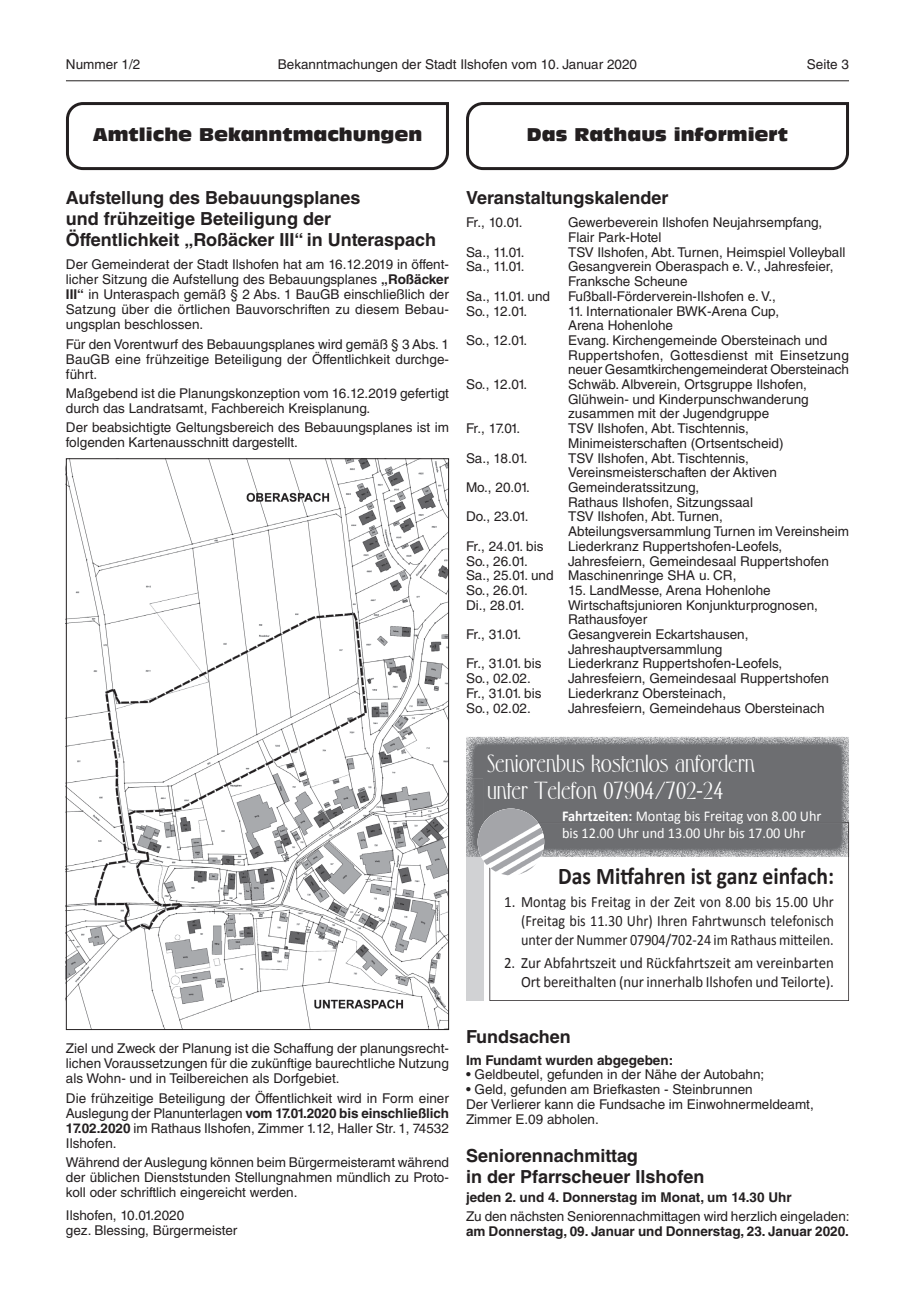
<style>
.page{position:relative;width:915px;height:1297px;background:#fff}
.page>*{position:absolute;margin:0;border:0;box-sizing:border-box;transform-origin:0 0}
.t1{font:24px/27px "Deco F761";color:#fff;scale:.94 1}
.t2{font:700 24px "Calibri";color:#231f20;scale:.9 1}
.t3{font:700 18px/21px "Helvetica LT Std";color:#231f20}
.t4{font:18px "Antique Olive Compact";color:#231f20}
.t5{font:15.75px/18.8px "Calibri";letter-spacing:-.005em;color:#231f20;text-align:justify;scale:.95 1}
.t6{font:15.75px/18.8px "Calibri";letter-spacing:-.005em;color:#231f20;text-align:right;scale:.94 1}
.t7{font:15px/16.5px "Calibri";color:#fff;scale:.95 1}
.t8{font:13.5px/15px "Helvetica LT Std";color:#231f20}
.t9{font:700 13.5px "Helvetica LT Std";color:#231f20}
.s1{font-weight:700}
</style>
<div class="page">
<hr style="left:66px;top:80px;width:782px;height:1px;background:#231f20">
<svg style="left:66px;top:102px;width:383px;height:68px"></svg>
<img style="left:68px;top:460px;width:379px;height:568px">
<svg style="left:466px;top:102px;width:382px;height:68px"></svg>
<svg style="left:489px;top:864px;width:359px;height:137px"></svg>
<div style="left:466px;top:779px;width:17px;height:222px;background:#d1d2d4"></div>
<img style="left:466px;top:737px;width:382px;height:85px">
<img style="left:538px;top:822px;width:310px;height:35px">
<img style="left:466px;top:779px;width:17px;height:78px">
<svg style="left:477px;top:809px;width:67px;height:66px;fill:#a4a5a9"></svg>
<img style="left:478px;top:809px;width:32px;height:28px">
<p class="t8" style="left:66px;top:57px;width:76px">Nummer 1/2</p>
<p class="t8" style="left:278px;top:57px;width:360px">Bekanntmachungen der Stadt Ilshofen vom 10. Januar 2020</p>
<p class="t8" style="left:806px;top:57px;width:44px">Seite 3</p>
<h2 class="t4" style="left:93px;top:124px;width:331px">Amtliche Bekanntmachungen</h2>
<h2 class="t4" style="left:526px;top:124px;width:263px">Das Rathaus informiert</h2>
<h2 class="t3" style="left:66px;top:187px;width:371px">Aufstellung des Bebauungsplanes<br>und frühzeitige Beteiligung der<br>Öffentlichkeit „Roßäcker III“ in Unteraspach</h2>
<p class="t8" style="left:66px;top:257px;width:384px;text-align:justify">Der Gemeinderat der Stadt Ilshofen hat am 16.12.2019 in öffent&shy;licher Sitzung die Aufstellung des Bebauungsplanes <span class="s1">„Roßäcker III“</span> in Unteraspach gemäß § 2 Abs. 1 BauGB einschließlich der Satzung über die örtlichen Bauvorschriften zu diesem Bebau&shy;ungsplan beschlossen.</p>
<p class="t8" style="left:66px;top:336px;width:384px;text-align:justify">Für den Vorentwurf des Bebauungsplanes wird gemäß § 3 Abs. 1<br>BauGB eine frühzeitige Beteiligung der Öffentlichkeit durchge&shy;führt.</p>
<p class="t8" style="left:66px;top:386px;width:384px">Maßgebend ist die Planungskonzeption vom 16.12.2019 gefertigt durch das Landratsamt, Fachbereich Kreisplanung.</p>
<p class="t8" style="left:66px;top:420px;width:384px">Der beabsichtigte Geltungsbereich des Bebauungsplanes ist im folgenden Kartenausschnitt dargestellt.</p>
<p class="t8" style="left:66px;top:1041px;width:384px;text-align:justify">Ziel und Zweck der Planung ist die Schaffung der planungsrecht&shy;lichen Voraussetzungen für die zukünftige baurechtliche Nutzung als Wohn- und in Teilbereichen als Dorfgebiet.</p>
<p class="t8" style="left:66px;top:1090px;width:384px;text-align:justify">Die frühzeitige Beteiligung der Öffentlichkeit wird in Form einer Auslegung der Planunterlagen <span class="s1">vom 17.01.2020 bis einschließlich 17.02.2020</span> im Rathaus Ilshofen, Zimmer 1.12, Haller Str. 1, 74532<br>Ilshofen.</p>
<p class="t8" style="left:66px;top:1155px;width:384px;text-align:justify">Während der Auslegung können beim Bürgermeisteramt während der üblichen Dienststunden Stellungnahmen mündlich zu Proto&shy;koll oder schriftlich eingereicht werden.</p>
<p class="t8" style="left:66px;top:1208px;width:173px">Ilshofen, 10.01.2020<br>gez. Blessing, Bürgermeister</p>
<h2 class="t3" style="left:466px;top:187px;width:204px">Veranstaltungskalender</h2>
<p class="t8" style="left:466px;top:215px;width:58px">Fr., 10.01.</p>
<p class="t8" style="left:568px;top:215px;width:255px">Gewerbeverein Ilshofen Neujahrsempfang,<br>Flair Park-Hotel</p>
<p class="t8" style="left:466px;top:244px;width:60px">Sa., 11.01.</p>
<p class="t8" style="left:568px;top:244px;width:279px">TSV Ilshofen, Abt. Turnen, Heimspiel Volleyball</p>
<p class="t8" style="left:466px;top:259px;width:60px">Sa., 11.01.</p>
<p class="t8" style="left:568px;top:259px;width:267px">Gesangverein Oberaspach e. V., Jahresfeier,<br>Franksche Scheune</p>
<p class="t8" style="left:466px;top:289px;width:85px">Sa., 11.01. und</p>
<p class="t8" style="left:568px;top:289px;width:209px">Fußball-Förderverein-Ilshofen e. V.,</p>
<p class="t8" style="left:466px;top:303px;width:63px">So., 12.01.</p>
<p class="t8" style="left:568px;top:303px;width:212px">11. Internationaler BWK-Arena Cup,<br>Arena Hohenlohe</p>
<p class="t8" style="left:466px;top:333px;width:63px">So., 12.01.</p>
<p class="t8" style="left:568px;top:333px;width:282px">Evang. Kirchengemeinde Obersteinach und<br>Ruppertshofen, Gottesdienst mit Einsetzung neuer Gesamtkirchengemeinderat Obersteinach</p>
<p class="t8" style="left:466px;top:377px;width:63px">So., 12.01.</p>
<p class="t8" style="left:568px;top:377px;width:242px">Schwäb. Albverein, Ortsgruppe Ilshofen,<br>Glühwein- und Kinderpunschwanderung zusammen mit der Jugendgruppe</p>
<p class="t8" style="left:466px;top:421px;width:56px">Fr., 17.01.</p>
<p class="t8" style="left:568px;top:421px;width:217px">TSV Ilshofen, Abt. Tischtennis,<br>Minimeisterschaften (Ortsentscheid)</p>
<p class="t8" style="left:466px;top:450px;width:63px">Sa., 18.01.</p>
<p class="t8" style="left:568px;top:450px;width:210px">TSV Ilshofen, Abt. Tischtennis,<br>Vereinsmeisterschaften der Aktiven</p>
<p class="t8" style="left:466px;top:480px;width:65px">Mo., 20.01.</p>
<p class="t8" style="left:568px;top:480px;width:186px">Gemeinderatssitzung,<br>Rathaus Ilshofen, Sitzungssaal</p>
<p class="t8" style="left:466px;top:509px;width:64px">Do., 23.01.</p>
<p class="t8" style="left:568px;top:509px;width:282px">TSV Ilshofen, Abt. Turnen,<br>Abteilungsversammlung Turnen im Vereinsheim</p>
<p class="t8" style="left:466px;top:538px;width:79px">Fr., 24.01. bis</p>
<p class="t8" style="left:568px;top:538px;width:216px">Liederkranz Ruppertshofen-Leofels,</p>
<p class="t8" style="left:466px;top:553px;width:63px">So., 26.01.</p>
<p class="t8" style="left:466px;top:553px;width:364px;text-indent:102px">Jahresfeiern, Gemeindesaal Ruppertshofen<br>Sa., 25.01. und Maschinenringe SHA u. CR,<br>So., 26.01.</p>
<p class="t8" style="left:568px;top:583px;width:204px">15. LandMesse, Arena Hohenlohe</p>
<p class="t8" style="left:466px;top:597px;width:60px">Di., 28.01.</p>
<p class="t8" style="left:568px;top:597px;width:251px">Wirtschaftsjunioren Konjunkturprognosen,<br>Rathausfoyer</p>
<p class="t8" style="left:466px;top:627px;width:57px">Fr., 31.01.</p>
<p class="t8" style="left:568px;top:627px;width:182px">Gesangverein Eckartshausen,<br>Jahreshauptversammlung</p>
<p class="t8" style="left:466px;top:656px;width:77px">Fr., 31.01. bis</p>
<p class="t8" style="left:568px;top:656px;width:216px">Liederkranz Ruppertshofen-Leofels,</p>
<p class="t8" style="left:466px;top:671px;width:66px">So., 02.02.</p>
<p class="t8" style="left:568px;top:671px;width:262px">Jahresfeiern, Gemeindesaal Ruppertshofen</p>
<p class="t8" style="left:466px;top:686px;width:77px">Fr., 31.01. bis</p>
<p class="t8" style="left:568px;top:686px;width:159px">Liederkranz Obersteinach,</p>
<p class="t8" style="left:466px;top:701px;width:66px">So., 02.02.</p>
<p class="t8" style="left:568px;top:701px;width:258px">Jahresfeiern, Gemeindehaus Obersteinach</p>
<h1 class="t1" style="left:487px;top:750px;width:286px">Seniorenbus kostenlos anfordern unter Telefon 07904/702-24</h1>
<p class="t7" style="left:562px;top:807px;width:274px"><span class="s1">Fahrtzeiten:</span> Montag bis Freitag von 8.00 Uhr bis 12.00 Uhr und 13.00 Uhr bis 17.00 Uhr</p>
<h1 class="t2" style="left:558px;top:862px;width:307px">Das Mitfahren ist ganz einfach:</h1>
<p class="t5" style="left:521px;top:892px;width:330px;text-indent:-17px">1. Montag bis Freitag in der Zeit von 8.00 bis 15.00 Uhr (Freitag bis 11.30 Uhr) Ihren Fahrtwunsch telefonisch unter der Nummer 07904/702-24 im Rathaus mitteilen.</p>
<p class="t6" style="left:504px;top:953px;width:352px">2. Zur Abfahrtszeit und Rückfahrtszeit am vereinbarten<br>Ort bereithalten (nur innerhalb Ilshofen und Teilorte).</p>
<h2 class="t3" style="left:466px;top:1026px;width:106px">Fundsachen</h2>
<p class="t9" style="left:466px;top:1052px;width:209px">Im Fundamt wurden abgegeben:</p>
<p class="t8" style="left:466px;top:1067px;width:300px">• Geldbeutel, gefunden in der Nähe der Autobahn;</p>
<p class="t8" style="left:466px;top:1082px;width:349px">• Geld, gefunden am Briefkasten - Steinbrunnen<br>Der Verlierer kann die Fundsache im Einwohnermeldeamt,<br>Zimmer E.09 abholen.</p>
<h2 class="t3" style="left:466px;top:1144px;width:240px">Seniorennachmittag<br>in der Pfarrscheuer Ilshofen</h2>
<p class="t9" style="left:466px;top:1189px;width:327px">jeden 2. und 4. Donnerstag im Monat, um 14.30 Uhr</p>
<p class="t8" style="left:466px;top:1209px;width:385px">Zu den nächsten Seniorennachmittagen wird herzlich eingeladen:</p>
<p class="t9" style="left:466px;top:1223px;width:384px">am Donnerstag, 09. Januar und Donnerstag, 23. Januar 2020.</p>
</div>
